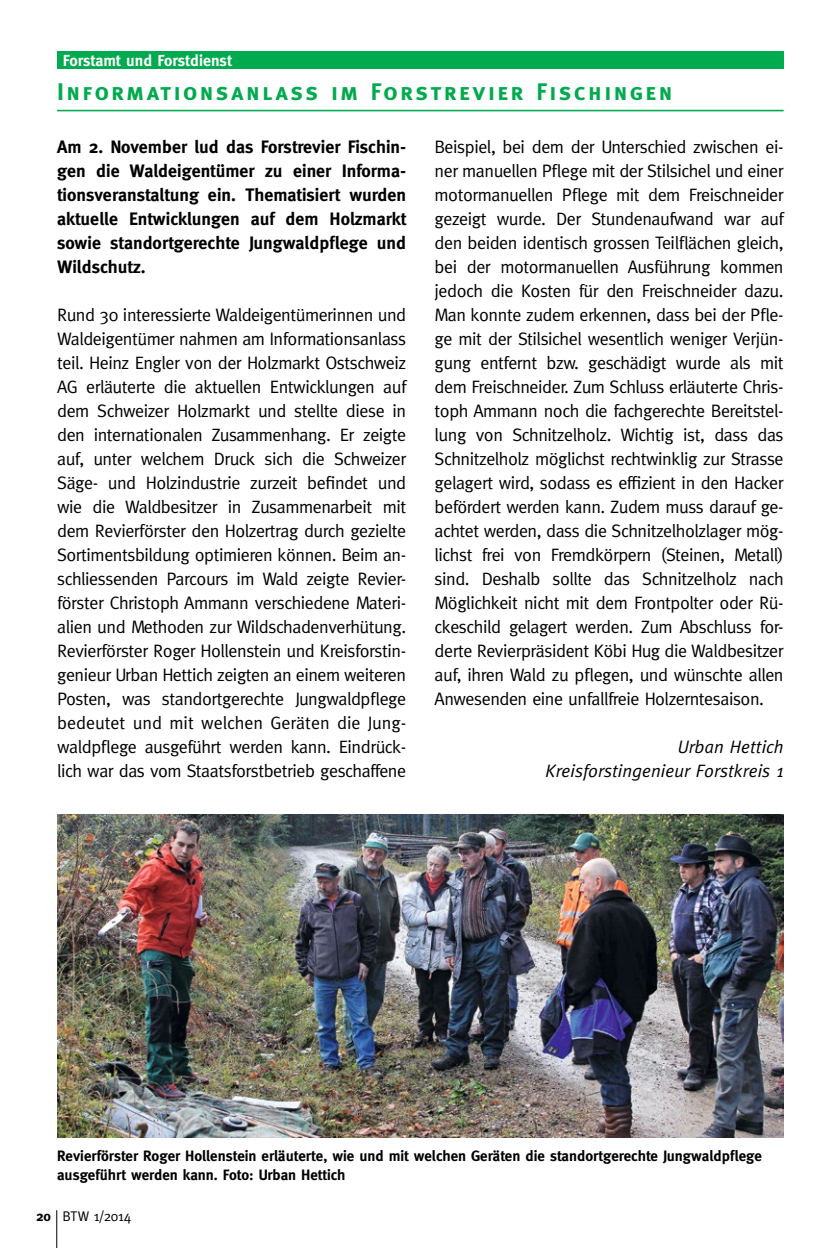
<style>
.page{position:relative;width:840px;height:1248px;background:#fff}
.page>*{position:absolute;margin:0;border:0;box-sizing:border-box;transform-origin:0 0}
.t1{font:24px "Meta Bold Caps";letter-spacing:.1em;color:#00aa4e}
.t2{font:18px/24px "Meta";letter-spacing:-.025em;color:#000;text-align:justify}
.t3{font:700 18px/24px "Meta";color:#000;text-align:justify}
.t4{font:italic 18px/24px "Meta";color:#000;text-align:right}
.t5{font:700 16px "Meta";color:#fff}
.t6{font:700 15px/18px "Meta";color:#000}
.t7{font:14px "Meta";letter-spacing:-.01em;color:#000}
.s1{font-weight:700}
</style>
<div class="page">
<hr style="left:56px;top:1210px;width:1px;height:37px;background:#000">
<div style="left:57px;top:51px;width:726px;height:17px;background:#00aa4e"></div>
<hr style="left:57px;top:110px;width:726px;height:1px;background:#00aa4e">
<img style="left:57px;top:814px;width:726px;height:323px">
<p class="t5" style="left:63px;top:51px;width:170px">Forstamt und Forstdienst</p>
<h1 class="t1" style="left:57px;top:77px;width:616px">Informationsanlass im Forstrevier Fischingen</h1>
<p class="t3" style="left:57px;top:134px;width:350px">Am 2. November lud das Forstrevier Fischin&shy;gen die Waldeigentümer zu einer Informa&shy;tionsveranstaltung ein. Thematisiert wurden aktuelle Entwicklungen auf dem Holzmarkt sowie standortgerechte Jungwaldpflege und Wildschutz.</p>
<p class="t2" style="left:57px;top:302px;width:350px">Rund 30 interessierte Waldeigentümerinnen und Waldeigentümer nahmen am Informationsanlass teil. Heinz Engler von der Holzmarkt Ostschweiz AG erläuterte die aktuellen Entwicklungen auf dem Schweizer Holzmarkt und stellte diese in den internationalen Zusammenhang. Er zeigte auf, unter welchem Druck sich die Schweizer Säge- und Holzindustrie zurzeit befindet und wie die Waldbesitzer in Zusammenarbeit mit dem Revierförster den Holzertrag durch gezielte Sortimentsbildung optimieren können. Beim an&shy;schliessenden Parcours im Wald zeigte Revier&shy;förster Christoph Ammann verschiedene Materi&shy;alien und Methoden zur Wildschadenverhütung.<br>Revierförster Roger Hollenstein und Kreisforstin&shy;genieur Urban Hettich zeigten an einem weiteren Posten, was standortgerechte Jungwaldpflege bedeutet und mit welchen Geräten die Jung&shy;waldpflege ausgeführt werden kann. Eindrück&shy;lich war das vom Staatsforstbetrieb geschaffene</p>
<p class="t2" style="left:434px;top:134px;width:350px">Beispiel, bei dem der Unterschied zwischen ei&shy;ner manuellen Pflege mit der Stilsichel und einer motormanuellen Pflege mit dem Freischneider gezeigt wurde. Der Stundenaufwand war auf den beiden identisch grossen Teilflächen gleich, bei der motormanuellen Ausführung kommen jedoch die Kosten für den Freischneider dazu.<br>Man konnte zudem erkennen, dass bei der Pfle&shy;ge mit der Stilsichel wesentlich weniger Verjün&shy;gung entfernt bzw. geschädigt wurde als mit dem Freischneider. Zum Schluss erläuterte Chris&shy;toph Ammann noch die fachgerechte Bereitstel&shy;lung von Schnitzelholz. Wichtig ist, dass das Schnitzelholz möglichst rechtwinklig zur Strasse gelagert wird, sodass es effizient in den Hacker befördert werden kann. Zudem muss darauf ge&shy;achtet werden, dass die Schnitzelholzlager mög&shy;lichst frei von Fremdkörpern (Steinen, Metall) sind. Deshalb sollte das Schnitzelholz nach Möglichkeit nicht mit dem Frontpolter oder Rü&shy;ckeschild gelagert werden. Zum Abschluss for&shy;derte Revierpräsident Köbi Hug die Waldbesitzer auf, ihren Wald zu pflegen, und wünschte allen Anwesenden eine unfallfreie Holzerntesaison.</p>
<p class="t4" style="left:545px;top:734px;width:239px">Urban Hettich<br>Kreisforstingenieur Forstkreis 1</p>
<p class="t6" style="left:57px;top:1147px;width:706px">Revierförster Roger Hollenstein erläuterte, wie und mit welchen Geräten die standortgerechte Jungwaldpflege ausgeführt werden kann. Foto: Urban Hettich</p>
<p class="t7" style="left:36px;top:1208px;width:97px"><span class="s1">20</span> BTW 1/2014</p>
</div>
